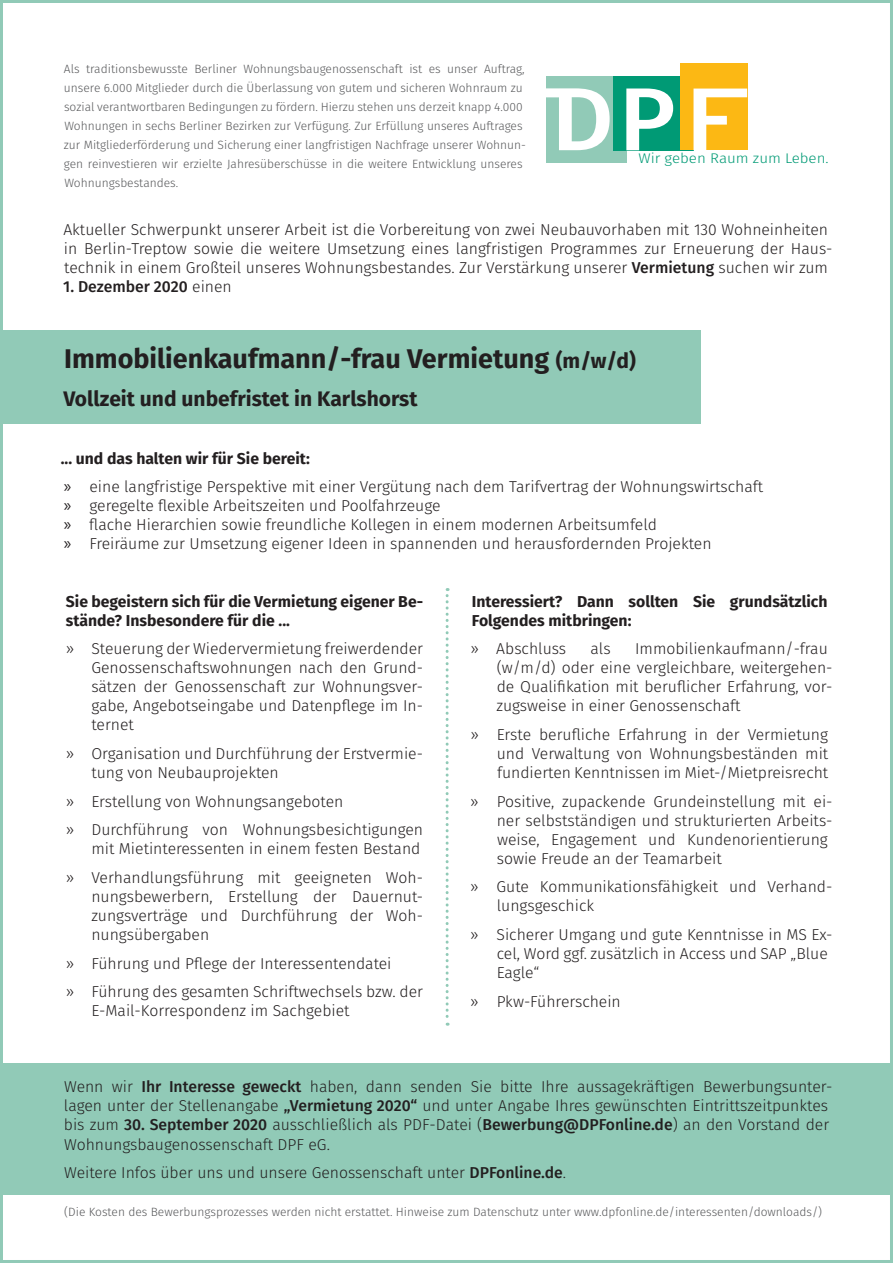
<style>
.page{position:relative;width:893px;height:1263px;background:#fff}
.page>*{position:absolute;margin:0;border:0;box-sizing:border-box;transform-origin:0 0}
.t1{font:700 27px "Fira Sans";color:#231f20}
.t2{font:700 21px "Fira Sans";color:#231f20}
.t3{font:300 15.75px/19px "Fira Sans";color:#231f20}
.t4{font:700 15.75px/19px "Fira Sans";color:#231f20}
.t5{font:500 15.75px "Fira Sans";color:#231f20}
.t6{font:300 13.95px "Fira Sans";color:#009a75;scale:1.08 1}
.t7{font:300 12px/19px "Fira Sans";color:#57585a}
.s1{font-weight:500}
.s2{font-weight:300}
.s3{font-size:21px}
.s4{font-weight:700}
.s5{font-family:"Myriad Pro";font-weight:400;font-size:18px}
</style>
<div class="page">
<div style="left:0;top:1064px;width:893px;height:131px;background:#91cab7"></div>
<div style="left:0;top:330px;width:701px;height:94px;background:#91cab7"></div>
<div style="left:546px;top:76px;width:80px;height:87px;background:#91cab7"></div>
<div style="left:613px;top:76px;width:80px;height:74px;background:#009a75"></div>
<div style="left:680px;top:63px;width:67px;height:87px;background:#fcb814"></div>
<svg style="left:626px;top:88px;width:47px;height:62px"></svg>
<svg style="left:546px;top:88px;width:64px;height:62px"></svg>
<svg style="left:693px;top:89px;width:54px;height:61px"></svg>
<svg style="left:446px;top:588px;width:3px;height:438px"></svg>
<p class="t7" style="left:64px;top:59px;width:464px">Als traditionsbewusste Berliner Wohnungsbaugenossenschaft ist es unser Auftrag, unsere 6.000 Mitglieder durch die Überlassung von gutem und sicheren Wohnraum zu sozial verantwortbaren Bedingungen zu fördern. Hierzu stehen uns derzeit knapp 4.000<br>Wohnungen in sechs Berliner Bezirken zur Verfügung. Zur Erfüllung unseres Auftrages zur Mitgliederförderung und Sicherung einer langfristigen Nachfrage unserer Wohnun&shy;gen reinvestieren wir erzielte Jahresüberschüsse in die weitere Entwicklung unseres Wohnungsbestandes.</p>
<p class="t6" style="left:638px;top:148px;width:178px">Wir geben Raum zum Leben.</p>
<p class="t3" style="left:63px;top:220px;width:771px">Aktueller Schwerpunkt unserer Arbeit ist die Vorbereitung von zwei Neubauvorhaben mit 130 Wohneinheiten in Berlin-Treptow sowie die weitere Umsetzung eines langfristigen Programmes zur Erneuerung der Haus&shy;technik in einem Großteil unseres Wohnungsbestandes. Zur Verstärkung unserer <span class="s1">Vermietung</span> suchen wir zum</p>
<p class="t5" style="left:63px;top:274px;width:170px">1. Dezember 2020 <span class="s2">einen</span></p>
<h1 class="t1" style="left:64px;top:336px;width:573px">Immobilienkaufmann/-frau Vermietung <span class="s3">(m/w/d)</span></h1>
<h2 class="t2" style="left:63px;top:381px;width:355px">Vollzeit und unbefristet in Karlshorst</h2>
<p class="t3" style="left:61px;top:444px;width:704px;line-height:28.7px"><span class="s4">... und das halten wir für Sie bereit:<br></span><span class="s5">»</span> eine langfristige Perspektive mit einer Vergütung nach dem Tarifvertrag der Wohnungswirtschaft</p>
<p class="t3" style="left:64px;top:496px;width:649px"><span class="s5">»</span> geregelte flexible Arbeitszeiten und Poolfahrzeuge<br><span class="s5">»</span> flache Hierarchien sowie freundliche Kollegen in einem modernen Arbeitsumfeld<br><span class="s5">»</span> Freiräume zur Umsetzung eigener Ideen in spannenden und herausfordernden Projekten</p>
<p class="t4" style="left:66px;top:590px;width:359px">Sie begeistern sich für die Vermietung eigener Be&shy;stände? Insbesondere für die ...</p>
<p class="t3" style="left:91px;top:639px;width:333px;text-align:justify;text-indent:-26px">» Steuerung der Wiedervermietung freiwerdender Genossenschaftswohnungen nach den Grund&shy;sätzen der Genossenschaft zur Wohnungsver&shy;gabe, Angebotseingabe und Datenpflege im In&shy;ternet</p>
<p class="t3" style="left:91px;top:744px;width:333px;text-indent:-26px">» Organisation und Durchführung der Erstvermie&shy;tung von Neubauprojekten</p>
<p class="t3" style="left:66px;top:787px;width:359px;line-height:28.5px">» Erstellung von Wohnungsangeboten<br>» Durchführung von Wohnungsbesichtigungen</p>
<p class="t3" style="left:66px;top:834px;width:359px;line-height:28.5px;text-align:right">mit Mietinteressenten in einem festen Bestand<br>» Verhandlungsführung mit geeigneten Woh-</p>
<p class="t3" style="left:91px;top:887px;width:333px;text-align:justify">nungsbewerbern, Erstellung der Dauernut&shy;zungsverträge und Durchführung der Woh&shy;nungsübergaben</p>
<p class="t3" style="left:66px;top:949px;width:359px;line-height:28.5px">» Führung und Pflege der Interessentendatei<br>» Führung des gesamten Schriftwechsels bzw. der</p>
<p class="t3" style="left:91px;top:1001px;width:260px">E-Mail-Korrespondenz im Sachgebiet</p>
<p class="t4" style="left:472px;top:590px;width:357px">Interessiert? Dann sollten Sie grundsätzlich<br>Folgendes mitbringen:</p>
<p class="t3" style="left:470px;top:639px;width:97px">» Abschluss</p>
<p class="t3" style="left:591px;top:639px;width:22px">als</p>
<p class="t3" style="left:496px;top:639px;width:337px;text-indent:139px">Immobilienkaufmann/-frau (w/m/d) oder eine vergleichbare, weitergehen&shy;de Qualifikation mit beruflicher Erfahrung, vor&shy;zugsweise in einer Genossenschaft</p>
<p class="t3" style="left:497px;top:725px;width:333px;text-align:justify;text-indent:-27px">» Erste berufliche Erfahrung in der Vermietung und Verwaltung von Wohnungsbeständen mit fundierten Kenntnissen im Miet-/Mietpreisrecht</p>
<p class="t3" style="left:497px;top:791px;width:337px;text-indent:-26px">» Positive, zupackende Grundeinstellung mit ei&shy;ner selbstständigen und strukturierten Arbeits&shy;weise, Engagement und Kundenorientierung sowie Freude an der Teamarbeit</p>
<p class="t3" style="left:497px;top:877px;width:337px;text-indent:-27px">» Gute Kommunikationsfähigkeit und Verhand&shy;lungsgeschick</p>
<p class="t3" style="left:497px;top:925px;width:337px;text-indent:-26px">» Sicherer Umgang und gute Kenntnisse in MS Ex&shy;cel, Word ggf. zusätzlich in Access und SAP „Blue<br>Eagle“</p>
<p class="t3" style="left:470px;top:991px;width:152px">» Pkw-Führerschein</p>
<p class="t3" style="left:64px;top:1077px;width:770px">Wenn wir <span class="s1">Ihr Interesse geweckt</span> haben, dann senden Sie bitte Ihre aussagekräftigen Bewerbungsunter&shy;lagen unter der Stellenangabe <span class="s1">„Vermietung 2020“</span> und unter Angabe Ihres gewünschten Eintrittszeitpunktes bis zum <span class="s1">30. September 2020</span> ausschließlich als PDF-Datei (<span class="s1">Bewerbung@DPFonline.de</span>) an den Vorstand der Wohnungsbaugenossenschaft DPF eG.</p>
<p class="t3" style="left:64px;top:1163px;width:504px">Weitere Infos über uns und unsere Genossenschaft unter <span class="s1">DPFonline.de</span>.</p>
<p class="t7" style="left:64px;top:1202px;width:759px">(Die Kosten des Bewerbungsprozesses werden nicht erstattet. Hinweise zum Datenschutz unter www.dpfonline.de/interessenten/downloads/)</p>
</div>
